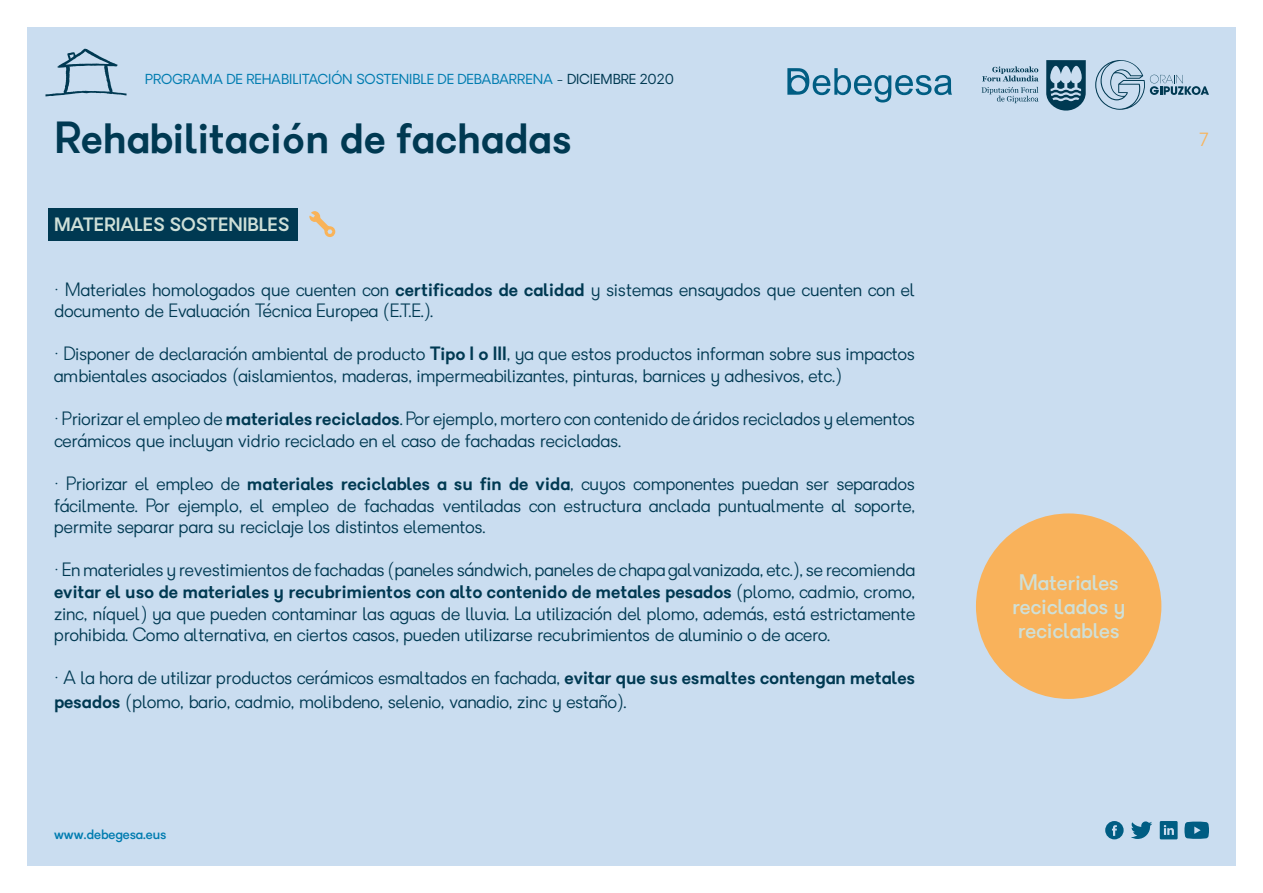
<style>
.page{position:relative;width:1263px;height:893px;background:#fff}
.page>*{position:absolute;margin:0;border:0;box-sizing:border-box;transform-origin:0 0}
.t1{font:600 42px "Granary";color:#003952}
.t2{font:500 21px/24px "Granary";color:#cfe0d8;text-align:center}
.t3{font:300 18px/21.6px "Granary";color:#003952}
.t4{font:600 18px "Granary";color:#cfe0d8}
.t5{font:300 18px "Atlas Grotesk";color:#f9b359}
.t6{font:13.5px "Granary";color:#007cb0}
.t7{font:500 13.5px "Granary";color:#007cb0}
.s1{color:#003952}
.s2{font-weight:600}
</style>
<div class="page">
<div style="left:27px;top:27px;width:1209px;height:839px;background:#caddf0"></div>
<svg style="left:1046px;top:60px;width:40px;height:51px"></svg>
<svg style="left:982px;top:66px;width:56px;height:15px"></svg>
<svg style="left:982px;top:87px;width:56px;height:16px"></svg>
<svg style="left:1095px;top:60px;width:114px;height:50px"></svg>
<svg style="left:45px;top:49px;width:82px;height:47px"></svg>
<svg style="left:1105px;top:821px;width:18px;height:18px"></svg>
<svg style="left:1131px;top:821px;width:21px;height:18px"></svg>
<svg style="left:1184px;top:822px;width:25px;height:17px"></svg>
<svg style="left:1160px;top:821px;width:17px;height:18px"></svg>
<svg style="left:787px;top:68px;width:165px;height:35px"></svg>
<svg style="left:309px;top:211px;width:26px;height:26px"></svg>
<div style="left:48px;top:208px;width:250px;height:32px;background:#003952"></div>
<div style="left:976px;top:513px;width:185px;height:186px;background:#f9b25b;border-radius:50%"></div>
<p class="t6" style="left:145px;top:70px;width:530px">PROGRAMA DE REHABILITACIÓN SOSTENIBLE DE DEBABARRENA <span class="s1">- DICIEMBRE 2020</span></p>
<h1 class="t1" style="left:54px;top:110px;width:519px">Rehabilitación de fachadas</h1>
<p class="t5" style="left:1199px;top:125px;width:11px">7</p>
<p class="t4" style="left:54px;top:212px;width:237px">MATERIALES SOSTENIBLES</p>
<p class="t3" style="left:54px;top:279px;width:862px">· Materiales homologados que cuenten con <span class="s2">certificados de calidad</span> y sistemas ensayados que cuenten con el documento de Evaluación Técnica Europea (E.T.E.).</p>
<p class="t3" style="left:54px;top:343px;width:862px">· Disponer de declaración ambiental de producto <span class="s2">Tipo I o III</span>, ya que estos productos informan sobre sus impactos ambientales asociados (aislamientos, maderas, impermeabilizantes, pinturas, barnices y adhesivos, etc.)</p>
<p class="t3" style="left:54px;top:408px;width:862px">· Priorizar el empleo de <span class="s2">materiales reciclados</span>. Por ejemplo, mortero con contenido de áridos reciclados y elementos cerámicos que incluyan vidrio reciclado en el caso de fachadas recicladas.</p>
<p class="t3" style="left:54px;top:473px;width:862px;text-align:justify">· Priorizar el empleo de <span class="s2">materiales reciclables a su fin de vida</span>, cuyos componentes puedan ser separados fácilmente. Por ejemplo, el empleo de fachadas ventiladas con estructura anclada puntualmente al soporte, permite separar para su reciclaje los distintos elementos.</p>
<p class="t3" style="left:54px;top:559px;width:862px;text-align:justify">· En materiales y revestimientos de fachadas (paneles sándwich, paneles de chapa galvanizada, etc.), se recomienda <span class="s2">evitar el uso de materiales y recubrimientos con alto contenido de metales pesados</span> (plomo, cadmio, cromo, zinc, níquel) ya que pueden contaminar las aguas de lluvia. La utilización del plomo, además, está estrictamente prohibida. Como alternativa, en ciertos casos, pueden utilizarse recubrimientos de aluminio o de acero.</p>
<p class="t3" style="left:54px;top:666px;width:862px;line-height:23.4px">· A la hora de utilizar productos cerámicos esmaltados en fachada, <span class="s2">evitar que sus esmaltes contengan metales pesados</span> (plomo, bario, cadmio, molibdeno, selenio, vanadio, zinc y estaño).</p>
<p class="t7" style="left:54px;top:825px;width:114px">www.debegesa.eus</p>
<p class="t2" style="left:1012px;top:571px;width:115px">Materiales reciclados y reciclables</p>
</div>
